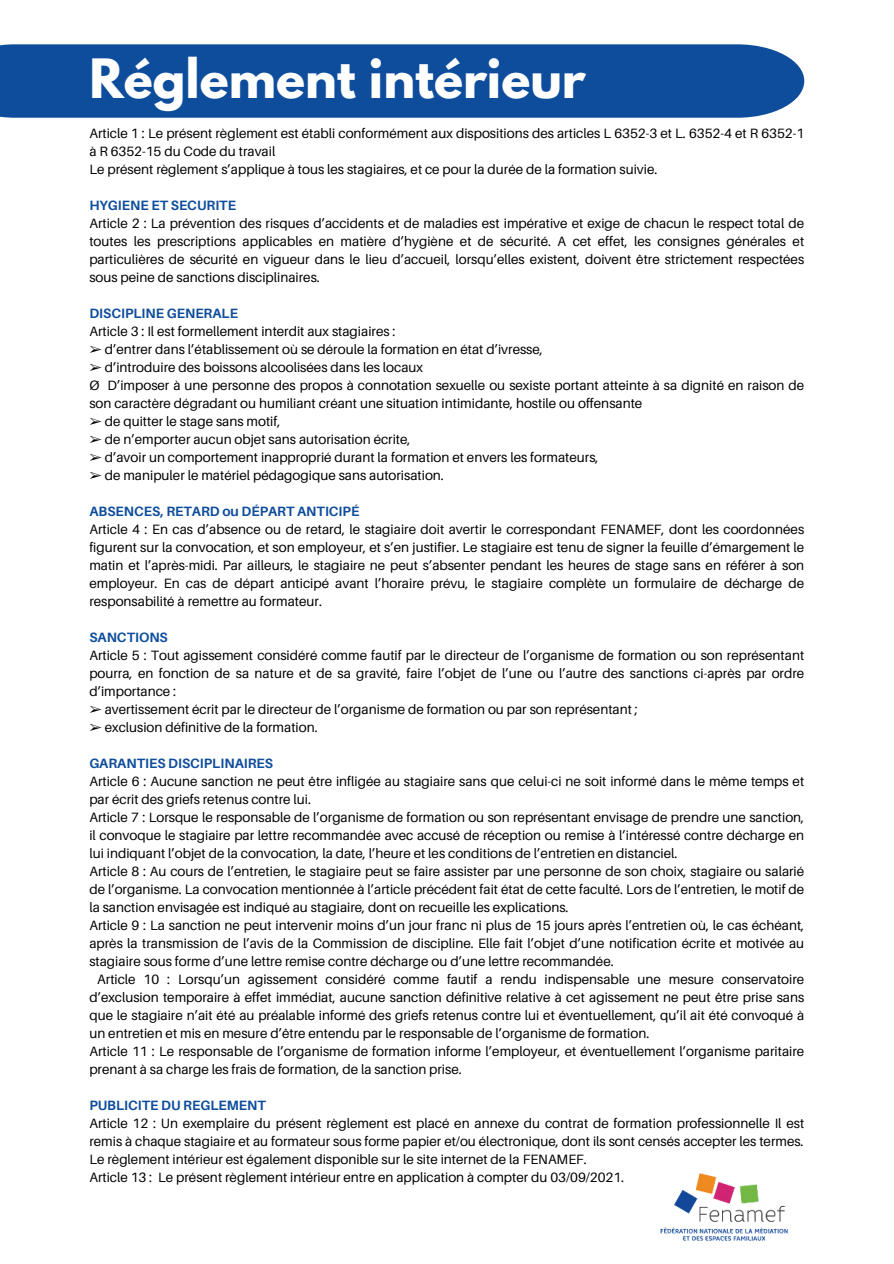
<style>
.page{position:relative;width:894px;height:1264px;background:#fff}
.page>*{position:absolute;margin:0;border:0;box-sizing:border-box;transform-origin:0 0}
.t1{font:700 48px "League Spartan";color:#fff}
.t2{font:13.5px/18px "Aileron";color:#000}
.t3{font:700 13.5px "Aileron";color:#0e4d9c}
.s1{font-family:"Free Serif"}
</style>
<div class="page">
<div style="left:0;top:44px;width:804px;height:74px;background:#0e4d9c"></div>
<img style="left:660px;top:1173px;width:128px;height:68px">
<h1 class="t1" style="left:89px;top:41px;width:498px">Réglement intérieur</h1>
<p class="t2" style="left:89px;top:124px;width:716px">Article 1 : Le présent règlement est établi conformément aux dispositions des articles L 6352-3 et L. 6352-4 et R 6352-1 à R 6352-15 du Code du travail<br>Le présent règlement s’applique à tous les stagiaires, et ce pour la durée de la formation suivie.</p>
<p class="t3" style="left:89px;top:198px;width:148px">HYGIENE ET SECURITE</p>
<p class="t2" style="left:89px;top:214px;width:716px;text-align:justify">Article 2 : La prévention des risques d’accidents et de maladies est impérative et exige de chacun le respect total de toutes les prescriptions applicables en matière d’hygiène et de sécurité. A cet effet, les consignes générales et particulières de sécurité en vigueur dans le lieu d’accueil, lorsqu’elles existent, doivent être strictement respectées sous peine de sanctions disciplinaires.</p>
<p class="t3" style="left:89px;top:306px;width:150px">DISCIPLINE GENERALE</p>
<p class="t2" style="left:89px;top:322px;width:307px">Article 3 : Il est formellement interdit aux stagiaires :</p>
<p class="t2" style="left:89px;top:340px;width:455px"><span class="s1">➢</span> d’entrer dans l’établissement où se déroule la formation en état d’ivresse,</p>
<p class="t2" style="left:89px;top:358px;width:716px"><span class="s1">➢</span> d’introduire des boissons alcoolisées dans les locaux<br>Ø D’imposer à une personne des propos à connotation sexuelle ou sexiste portant atteinte à sa dignité en raison de son caractère dégradant ou humiliant créant une situation intimidante, hostile ou offensante</p>
<p class="t2" style="left:89px;top:412px;width:192px"><span class="s1">➢</span> de quitter le stage sans motif,</p>
<p class="t2" style="left:89px;top:430px;width:322px"><span class="s1">➢</span> de n’emporter aucun objet sans autorisation écrite,</p>
<p class="t2" style="left:89px;top:448px;width:510px"><span class="s1">➢</span> d’avoir un comportement inapproprié durant la formation et envers les formateurs,</p>
<p class="t2" style="left:89px;top:466px;width:356px"><span class="s1">➢</span> de manipuler le matériel pédagogique sans autorisation.</p>
<p class="t3" style="left:89px;top:504px;width:271px">ABSENCES, RETARD ou DÉPART ANTICIPÉ</p>
<p class="t2" style="left:89px;top:520px;width:716px;text-align:justify">Article 4 : En cas d’absence ou de retard, le stagiaire doit avertir le correspondant FENAMEF, dont les coordonnées figurent sur la convocation, et son employeur, et s’en justifier. Le stagiaire est tenu de signer la feuille d’émargement le matin et l’après-midi. Par ailleurs, le stagiaire ne peut s’absenter pendant les heures de stage sans en référer à son employeur. En cas de départ anticipé avant l’horaire prévu, le stagiaire complète un formulaire de décharge de responsabilité à remettre au formateur.</p>
<p class="t3" style="left:89px;top:630px;width:80px">SANCTIONS</p>
<p class="t2" style="left:89px;top:646px;width:716px;text-align:justify">Article 5 : Tout agissement considéré comme fautif par le directeur de l’organisme de formation ou son représentant pourra, en fonction de sa nature et de sa gravité, faire l’objet de l’une ou l’autre des sanctions ci-après par ordre d’importance :</p>
<p class="t2" style="left:89px;top:700px;width:550px"><span class="s1">➢</span> avertissement écrit par le directeur de l’organisme de formation ou par son représentant ;</p>
<p class="t2" style="left:89px;top:718px;width:230px"><span class="s1">➢</span> exclusion définitive de la formation.</p>
<p class="t3" style="left:89px;top:756px;width:185px">GARANTIES DISCIPLINAIRES</p>
<p class="t2" style="left:89px;top:772px;width:716px">Article 6 : Aucune sanction ne peut être infligée au stagiaire sans que celui-ci ne soit informé dans le même temps et</p>
<p class="t2" style="left:89px;top:790px;width:223px">par écrit des griefs retenus contre lui.</p>
<p class="t2" style="left:89px;top:808px;width:716px">Article 7 : Lorsque le responsable de l’organisme de formation ou son représentant envisage de prendre une sanction,</p>
<p class="t2" style="left:89px;top:826px;width:716px">il convoque le stagiaire par lettre recommandée avec accusé de réception ou remise à l’intéressé contre décharge en</p>
<p class="t2" style="left:89px;top:844px;width:589px">lui indiquant l’objet de la convocation, la date, l’heure et les conditions de l’entretien en distanciel.</p>
<p class="t2" style="left:89px;top:862px;width:716px">Article 8 : Au cours de l’entretien, le stagiaire peut se faire assister par une personne de son choix, stagiaire ou salarié</p>
<p class="t2" style="left:89px;top:880px;width:716px">de l’organisme. La convocation mentionnée à l’article précédent fait état de cette faculté. Lors de l’entretien, le motif de</p>
<p class="t2" style="left:89px;top:898px;width:480px">la sanction envisagée est indiqué au stagiaire, dont on recueille les explications.</p>
<p class="t2" style="left:89px;top:916px;width:716px">Article 9 : La sanction ne peut intervenir moins d’un jour franc ni plus de 15 jours après l’entretien où, le cas échéant,</p>
<p class="t2" style="left:89px;top:934px;width:716px">après la transmission de l’avis de la Commission de discipline. Elle fait l’objet d’une notification écrite et motivée au</p>
<p class="t2" style="left:89px;top:952px;width:525px">stagiaire sous forme d’une lettre remise contre décharge ou d’une lettre recommandée.</p>
<p class="t2" style="left:97px;top:970px;width:708px">Article 10 : Lorsqu’un agissement considéré comme fautif a rendu indispensable une mesure conservatoire</p>
<p class="t2" style="left:89px;top:988px;width:716px">d’exclusion temporaire à effet immédiat, aucune sanction définitive relative à cet agissement ne peut être prise sans</p>
<p class="t2" style="left:89px;top:1006px;width:716px">que le stagiaire n’ait été au préalable informé des griefs retenus contre lui et éventuellement, qu’il ait été convoqué à</p>
<p class="t2" style="left:89px;top:1024px;width:561px">un entretien et mis en mesure d’être entendu par le responsable de l’organisme de formation.</p>
<p class="t2" style="left:89px;top:1042px;width:716px">Article 11 : Le responsable de l’organisme de formation informe l’employeur, et éventuellement l’organisme paritaire</p>
<p class="t2" style="left:89px;top:1060px;width:374px">prenant à sa charge les frais de formation, de la sanction prise.</p>
<p class="t3" style="left:89px;top:1098px;width:178px">PUBLICITE DU REGLEMENT</p>
<p class="t2" style="left:89px;top:1114px;width:716px">Article 12 : Un exemplaire du présent règlement est placé en annexe du contrat de formation professionnelle Il est remis à chaque stagiaire et au formateur sous forme papier et/ou électronique, dont ils sont censés accepter les termes.<br>Le règlement intérieur est également disponible sur le site internet de la FENAMEF.<br>Article 13 : Le présent règlement intérieur entre en application à compter du 03/09/2021.</p>
</div>
